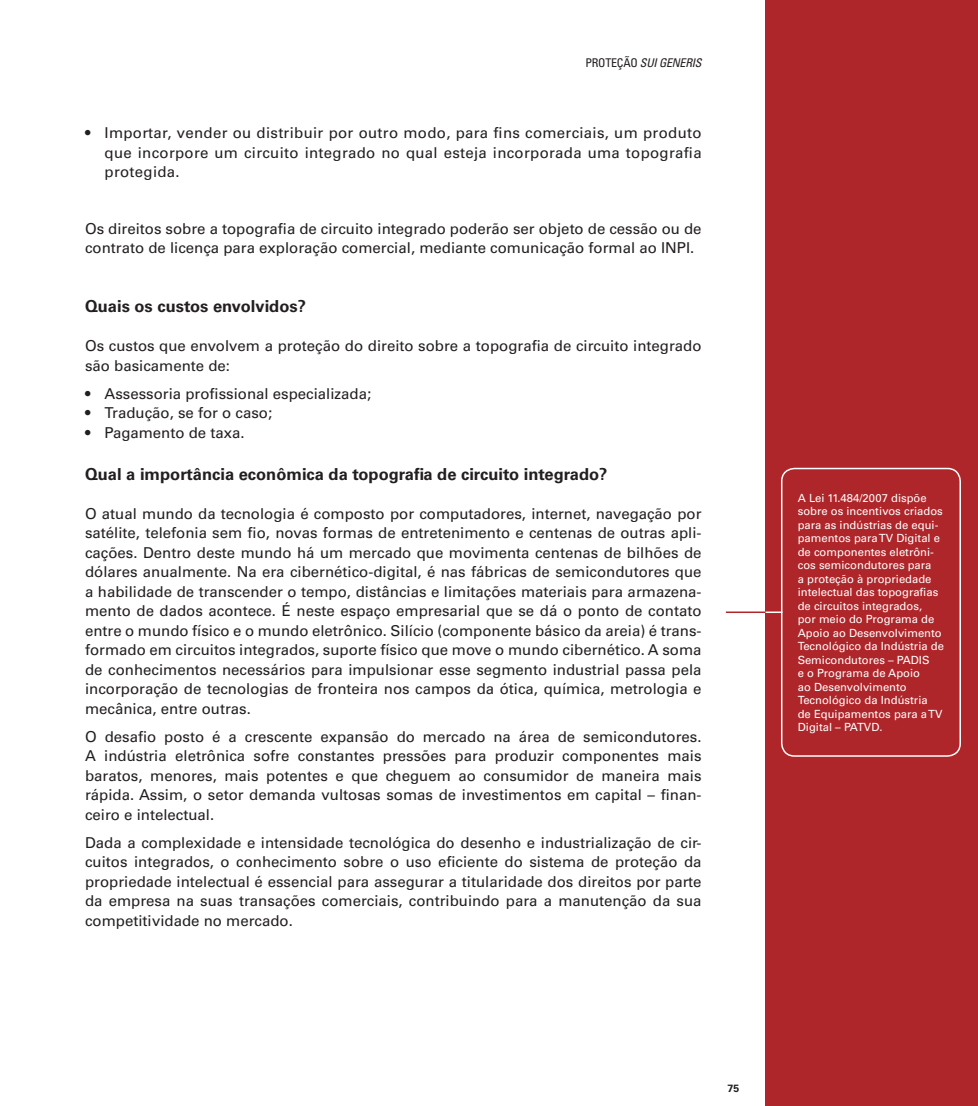
<style>
.page{position:relative;width:978px;height:1106px;background:#fff}
.page>*{position:absolute;margin:0;border:0;box-sizing:border-box;transform-origin:0 0}
.t1{font:700 16.5px "Univers LT Std";color:#231f20}
.t2{font:15px/19.5px "Univers LT Std";color:#231f20;text-align:justify}
.t3{font:italic condensed 12px "Univers LT Std";letter-spacing:-.02em;color:#231f20}
.t4{font:11.25px/13.5px "Univers LT Std";color:#fff}
.t5{font:700 10.5px "Univers LT Std";color:#231f20}
.s1{font-style:normal}
</style>
<div class="page">
<div style="left:765px;top:0;width:213px;height:1106px;background:#af262a"></div>
<div style="left:781px;top:468px;width:180px;height:288px;border:2px solid #fff;border-radius:13px"></div>
<hr style="left:726px;top:611px;width:40px;height:2px;background:#af262a">
<svg style="left:766px;top:611px;width:16px;height:2px"></svg>
<p class="t3" style="left:585px;top:55px;width:118px"><span class="s1">PROTEÇÃO</span> SUI GENERIS</p>
<p class="t2" style="left:105px;top:123px;width:599px;text-indent:-20px">• Importar, vender ou distribuir por outro modo, para fins comerciais, um produto que incorpore um circuito integrado no qual esteja incorporada uma topografia protegida.</p>
<p class="t2" style="left:85px;top:218px;width:618px">Os direitos sobre a topografia de circuito integrado poderão ser objeto de cessão ou de contrato de licença para exploração comercial, mediante comunicação formal ao INPI.</p>
<p class="t1" style="left:85px;top:296px;width:222px">Quais os custos envolvidos?</p>
<p class="t2" style="left:85px;top:336px;width:618px">Os custos que envolvem a proteção do direito sobre a topografia de circuito integrado são basicamente de:</p>
<p class="t2" style="left:85px;top:383px;width:288px">• Assessoria profissional especializada;</p>
<p class="t2" style="left:85px;top:403px;width:189px">• Tradução, se for o caso;</p>
<p class="t2" style="left:85px;top:422px;width:161px">• Pagamento de taxa.</p>
<p class="t1" style="left:85px;top:464px;width:524px">Qual a importância econômica da topografia de circuito integrado?</p>
<p class="t2" style="left:85px;top:503px;width:618px">O atual mundo da tecnologia é composto por computadores, internet, navegação por satélite, telefonia sem fio, novas formas de entretenimento e centenas de outras apli&shy;cações. Dentro deste mundo há um mercado que movimenta centenas de bilhões de dólares anualmente. Na era cibernético-digital, é nas fábricas de semicondutores que a habilidade de transcender o tempo, distâncias e limitações materiais para armazena&shy;mento de dados acontece. É neste espaço empresarial que se dá o ponto de contato entre o mundo físico e o mundo eletrônico. Silício (componente básico da areia) é trans&shy;formado em circuitos integrados, suporte físico que move o mundo cibernético. A soma de conhecimentos necessários para impulsionar esse segmento industrial passa pela incorporação de tecnologias de fronteira nos campos da ótica, química, metrologia e mecânica, entre outras.</p>
<p class="t2" style="left:85px;top:726px;width:618px">O desafio posto é a crescente expansão do mercado na área de semicondutores.<br>A indústria eletrônica sofre constantes pressões para produzir componentes mais baratos, menores, mais potentes e que cheguem ao consumidor de maneira mais rápida. Assim, o setor demanda vultosas somas de investimentos em capital – finan&shy;ceiro e intelectual.</p>
<p class="t2" style="left:85px;top:832px;width:618px">Dada a complexidade e intensidade tecnológica do desenho e industrialização de cir&shy;cuitos integrados, o conhecimento sobre o uso eficiente do sistema de proteção da propriedade intelectual é essencial para assegurar a titularidade dos direitos por parte da empresa na suas transações comerciais, contribuindo para a manutenção da sua competitividade no mercado.</p>
<p class="t4" style="left:798px;top:491px;width:148px">A Lei 11.484/2007 dispõe sobre os incentivos criados para as indústrias de equi&shy;pamentos para TV Digital e de componentes eletrôni&shy;cos semicondutores para<br>a proteção à propriedade intelectual das topografias de circuitos integrados,<br>por meio do Programa de<br>Apoio ao Desenvolvimento<br>Tecnológico da Indústria de<br>Semicondutores – PADIS<br>e o Programa de Apoio<br>ao Desenvolvimento<br>Tecnológico da Indústria<br>de Equipamentos para a TV<br>Digital – PATVD.</p>
<p class="t5" style="left:728px;top:1081px;width:13px">75</p>
</div>
